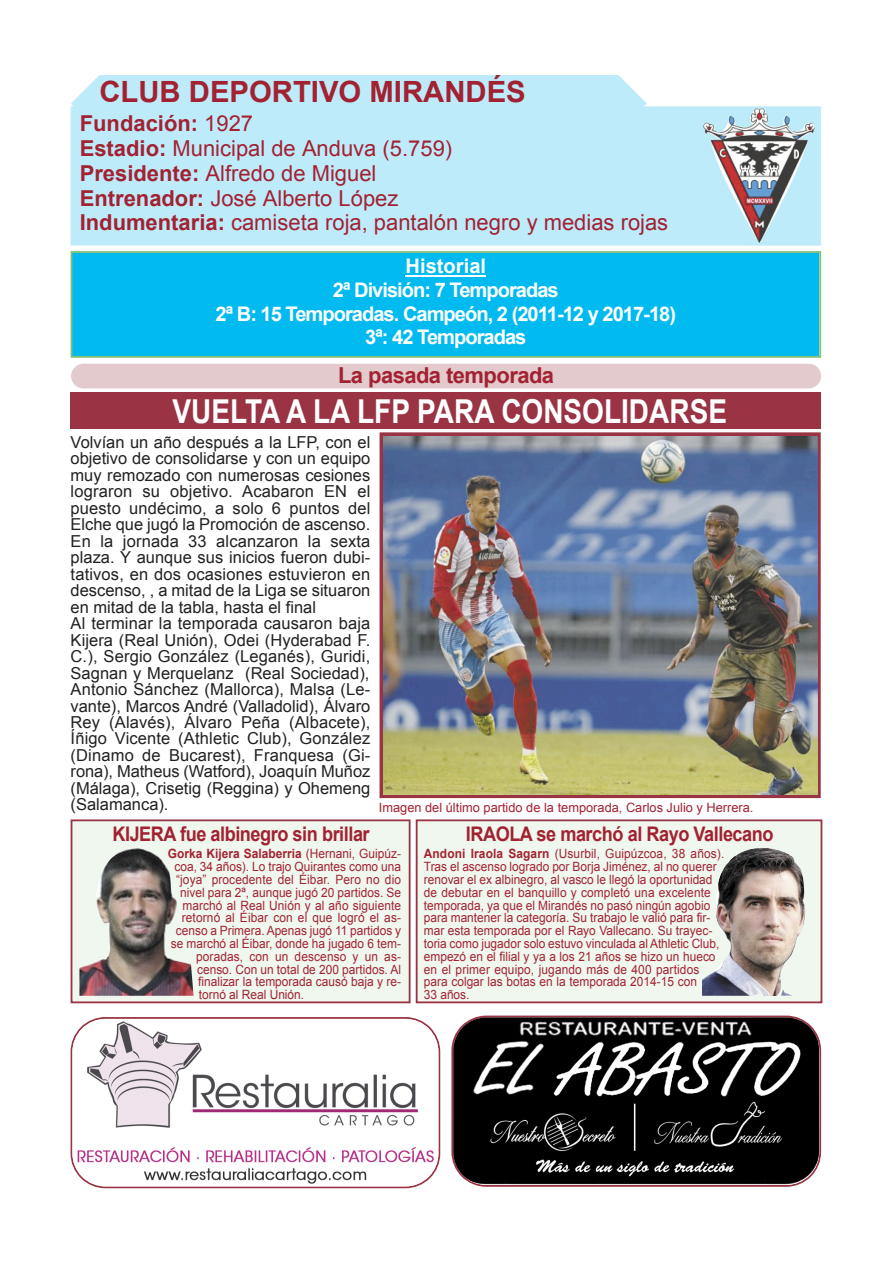
<style>
.page{position:relative;width:893px;height:1263px;background:#fff}
.page>*{position:absolute;margin:0;border:0;box-sizing:border-box;transform-origin:0 0}
.t1{font:700 33px "Arial";color:#fff;scale:.85 1}
.t2{font:700 29.25px "Arial";color:#a22232}
.t3{font:21.9px/24.8px "Arial";color:#a22232}
.t4{font:700 21.9px "Arial";letter-spacing:-.025em;color:#a22232}
.t5{font:700 20.1px/23.9px "Arial";letter-spacing:-.05em;color:#fff;text-align:center}
.t6{font:700 20.1px "Arial";letter-spacing:-.025em;color:#a22232;scale:.9 1}
.t7{font:16.5px/16.5px "Arial";letter-spacing:.005em;color:#232021}
.t8{font:12.75px/12.8px "Arial";color:#a22232;scale:.93 1}
.t9{font:12.75px "Arial";color:#a22232}
.t10{font:700 12.75px "Arial";color:#a22232;scale:.93 1}
.s1{font-weight:700}
.s2{font-weight:400}
</style>
<div class="page">
<div style="left:71px;top:392px;width:750px;height:36px;background:#9a3444"></div>
<div style="left:71px;top:364px;width:750px;height:24px;background:#e2cacd"></div>
<div style="left:379px;top:432px;width:441px;height:366px;border:4px solid #9a3444"></div>
<img style="left:383px;top:436px;width:434px;height:358px">
<div style="left:71px;top:75px;width:576px;height:31px;background:#beebfa"></div>
<div style="left:71px;top:106px;width:749px;height:140px;background:#beebfa"></div>
<img style="left:703px;top:108px;width:111px;height:135px">
<div style="left:72px;top:253px;width:747px;height:103px;background:#00baf0"></div>
<hr style="left:405px;top:275px;width:81px;height:2px;background:#fff">
<div style="left:71px;top:251px;width:750px;height:107px;border:2px solid #82c079"></div>
<div style="left:417px;top:821px;width:403px;height:180px;background:#f0f7ef"></div>
<div style="left:416px;top:819px;width:406px;height:184px;border:2px solid #9a3444"></div>
<img style="left:702px;top:848px;width:104px;height:148px">
<div style="left:72px;top:821px;width:337px;height:180px;background:#f0f7ef"></div>
<div style="left:71px;top:819px;width:339px;height:184px;border:2px solid #9a3444"></div>
<img style="left:79px;top:848px;width:114px;height:148px">
<svg style="left:71px;top:1017px;width:369px;height:171px"></svg>
<img style="left:72px;top:1019px;width:366px;height:167px">
<svg style="left:451px;top:1016px;width:370px;height:171px"></svg>
<img style="left:453px;top:1017px;width:366px;height:167px">
<h2 class="t2" style="left:99px;top:75px;width:428px">CLUB DEPORTIVO MIRANDÉS</h2>
<h3 class="t3" style="left:80px;top:111px;width:590px"><span class="s1">Fundación:</span> 1927<br><span class="s1">Estadio:</span> Municipal de Anduva (5.759)<br><span class="s1">Presidente:</span> Alfredo de Miguel<br><span class="s1">Entrenador:</span> José Alberto López<br><span class="s1">Indumentaria:</span> camiseta roja, pantalón negro y medias rojas</h3>
<h3 class="t5" style="left:215px;top:254px;width:462px">Historial<br>2ª División: 7 Temporadas<br>2ª B: 15 Temporadas. Campeón, 2 (2011-12 y 2017-18)<br>3ª: 42 Temporadas</h3>
<h3 class="t4" style="left:338px;top:364px;width:217px">La pasada temporada</h3>
<h1 class="t1" style="left:172px;top:393px;width:654px">VUELTA A LA LFP PARA CONSOLIDARSE</h1>
<p class="t7" style="left:71px;top:434px;width:301px">Volvían un año después a la LFP, con el objetivo de consolidarse y con un equipo muy remozado con numerosas cesiones lograron su objetivo. Acabaron EN el puesto undécimo, a solo 6 puntos del Elche que jugó la Promoción de ascenso.<br>En la jornada 33 alcanzaron la sexta plaza. Y aunque sus inicios fueron dubi&shy;tativos, en dos ocasiones estuvieron en descenso, , a mitad de la Liga se situaron en mitad de la tabla, hasta el final<br>Al terminar la temporada causaron baja Kijera (Real Unión), Odei (Hyderabad F.<br>C.), Sergio González (Leganés), Guridi, Sagnan y Merquelanz (Real Sociedad), Antonio Sánchez (Mallorca), Malsa (Le&shy;vante), Marcos André (Valladolid), Álvaro Rey (Alavés), Álvaro Peña (Albacete), Íñigo Vicente (Athletic Club), González (Dinamo de Bucarest), Franquesa (Gi&shy;rona), Matheus (Watford), Joaquín Muñoz (Málaga), Crisetig (Reggina) y Ohemeng (Salamanca).</p>
<h3 class="t6" style="left:112px;top:823px;width:287px">KIJERA fue albinegro sin brillar</h3>
<p class="t9" style="left:379px;top:800px;width:376px">Imagen del último partido de la temporada, Carlos Julio y Herrera.</p>
<h3 class="t6" style="left:466px;top:823px;width:343px">IRAOLA se marchó al Rayo Vallecano</h3>
<p class="t10" style="left:168px;top:847px;width:252px">Gorka Kijera Salaberria <span class="s2">(Hernani, Guipúz-</span></p>
<p class="t8" style="left:174px;top:860px;width:245px">coa, 34 años). Lo trajo Quirantes como una</p>
<p class="t8" style="left:176px;top:873px;width:243px">“joya” procedente del Éibar. Pero no dio</p>
<p class="t8" style="left:180px;top:886px;width:239px">nivel para 2ª, aunque jugó 20 partidos. Se</p>
<p class="t8" style="left:182px;top:899px;width:236px">marchó al Real Unión y al año siguiente</p>
<p class="t8" style="left:182px;top:912px;width:237px">retornó al Éibar con el que logró el as-</p>
<p class="t8" style="left:176px;top:924px;width:243px">censo a Primera. Apenas jugó 11 partidos y</p>
<p class="t8" style="left:171px;top:937px;width:249px">se marchó al Éibar, donde ha jugado 6 tem-</p>
<p class="t8" style="left:196px;top:950px;width:222px">poradas, con un descenso y un as-</p>
<p class="t8" style="left:197px;top:963px;width:221px">censo. Con un total de 200 partidos. Al</p>
<p class="t8" style="left:198px;top:976px;width:220px">finalizar la temporada causó baja y re-</p>
<p class="t8" style="left:199px;top:988px;width:115px">tornó al Real Unión.</p>
<p class="t8" style="left:424px;top:848px;width:324px"><span class="s1">Andoni Iraola Sagarn</span> (Usurbil, Guipúzcoa, 38 años).<br>Tras el ascenso logrado por Borja Jiménez, al no querer renovar el ex albinegro, al vasco le llegó la oportunidad de debutar en el banquillo y completó una excelente temporada, ya que el Mirandés no pasó ningún agobio para mantener la categoría. Su trabajo le valió para fir&shy;mar esta temporada por el Rayo Vallecano. Su trayec&shy;toria como jugador solo estuvo vinculada al Athletic Club, empezó en el filial y ya a los 21 años se hizo un hueco en el primer equipo, jugando más de 400 partidos para colgar las botas en la temporada 2014-15 con<br>33 años.</p>
</div>
